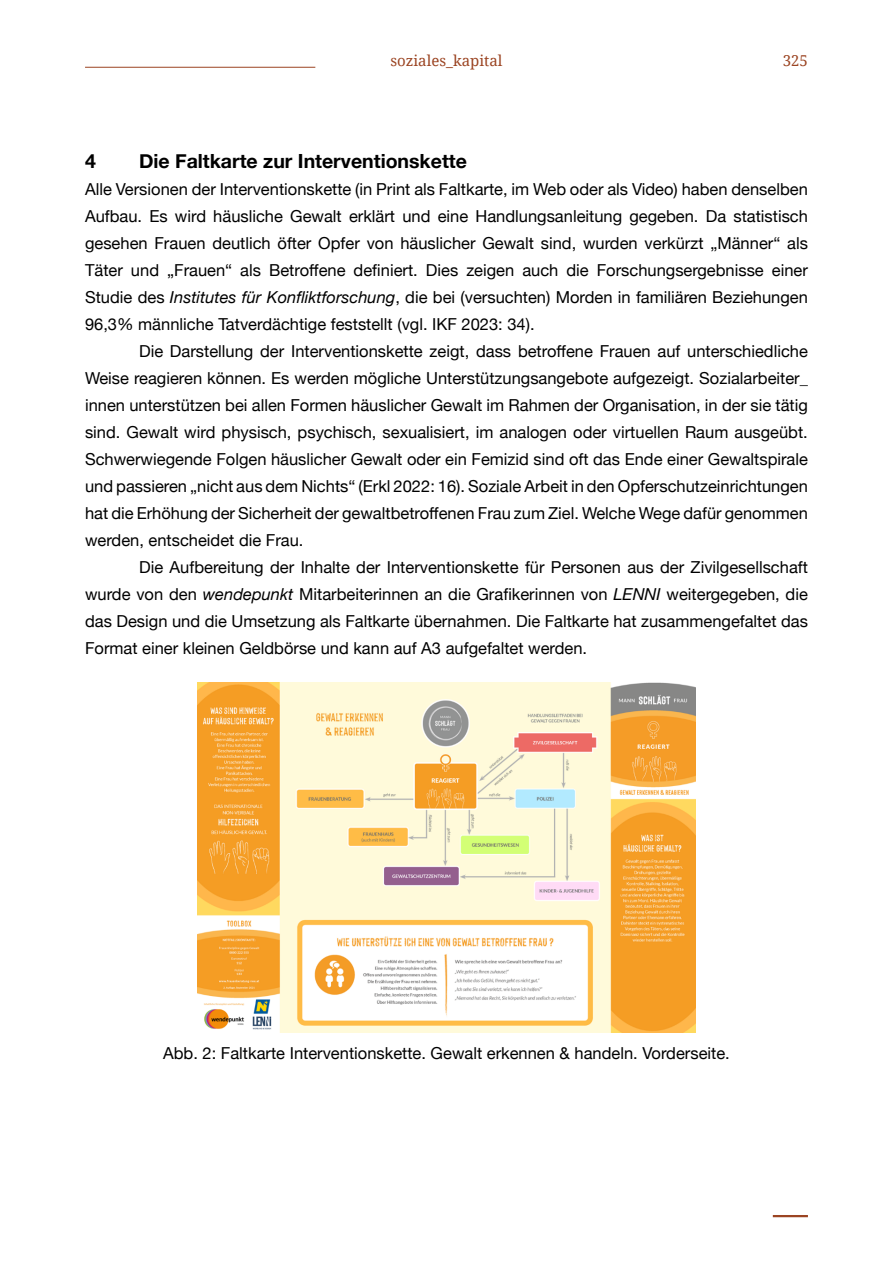
<style>
.page{position:relative;width:893px;height:1263px;background:#fff}
.page>*{position:absolute;margin:0;border:0;box-sizing:border-box;transform-origin:0 0}
.t1{font:700 19.5px "Helvetica Neue";color:#000}
.t2{font:16.5px/27px "Helvetica Neue";color:#000;text-align:justify}
.t3{font:15px "Droid Serif";color:#9b4422}
.s1{font-style:italic}
</style>
<div class="page">
<hr style="left:773px;top:1215px;width:35px;height:2px;background:#9b4422">
<hr style="left:85px;top:67px;width:230px;height:1px;background:#9b4422">
<img style="left:198px;top:683px;width:497px;height:349px">
<p class="t3" style="left:390px;top:52px;width:114px">soziales_kapital</p>
<p class="t3" style="left:783px;top:52px;width:27px">325</p>
<p class="t1" style="left:85px;top:146px;width:12px">4</p>
<p class="t1" style="left:139px;top:146px;width:329px">Die Faltkarte zur Interventionskette</p>
<p class="t2" style="left:85px;top:176px;width:724px">Alle Versionen der Interventionskette (in Print als Faltkarte, im Web oder als Video) haben denselben Aufbau. Es wird häusliche Gewalt erklärt und eine Handlungsanleitung gegeben. Da statistisch gesehen Frauen deutlich öfter Opfer von häuslicher Gewalt sind, wurden verkürzt „Männer“ als Täter und „Frauen“ als Betroffene definiert. Dies zeigen auch die Forschungsergebnisse einer Studie des <span class="s1">Institutes für Konfliktforschung</span>, die bei (versuchten) Morden in familiären Beziehungen 96,3% männliche Tatverdächtige feststellt (vgl. IKF 2023: 34).</p>
<p class="t2" style="left:85px;top:338px;width:724px;text-indent:54px">Die Darstellung der Interventionskette zeigt, dass betroffene Frauen auf unterschiedliche Weise reagieren können. Es werden mögliche Unterstützungsangebote aufgezeigt. Sozialarbeiter_ innen unterstützen bei allen Formen häuslicher Gewalt im Rahmen der Organisation, in der sie tätig sind. Gewalt wird physisch, psychisch, sexualisiert, im analogen oder virtuellen Raum ausgeübt.<br>Schwerwiegende Folgen häuslicher Gewalt oder ein Femizid sind oft das Ende einer Gewaltspirale und passieren „nicht aus dem Nichts“ (Erkl 2022: 16). Soziale Arbeit in den Opferschutzeinrichtungen hat die Erhöhung der Sicherheit der gewaltbetroffenen Frau zum Ziel. Welche Wege dafür genommen werden, entscheidet die Frau.</p>
<p class="t2" style="left:85px;top:554px;width:724px;text-indent:54px">Die Aufbereitung der Inhalte der Interventionskette für Personen aus der Zivilgesellschaft wurde von den <span class="s1">wendepunkt</span> Mitarbeiterinnen an die Grafikerinnen von <span class="s1">LENNI</span> weitergegeben, die das Design und die Umsetzung als Faltkarte übernahmen. Die Faltkarte hat zusammengefaltet das Format einer kleinen Geldbörse und kann auf A3 aufgefaltet werden.</p>
<p class="t2" style="left:163px;top:1040px;width:568px">Abb. 2: Faltkarte Interventionskette. Gewalt erkennen &amp; handeln. Vorderseite.</p>
</div>
